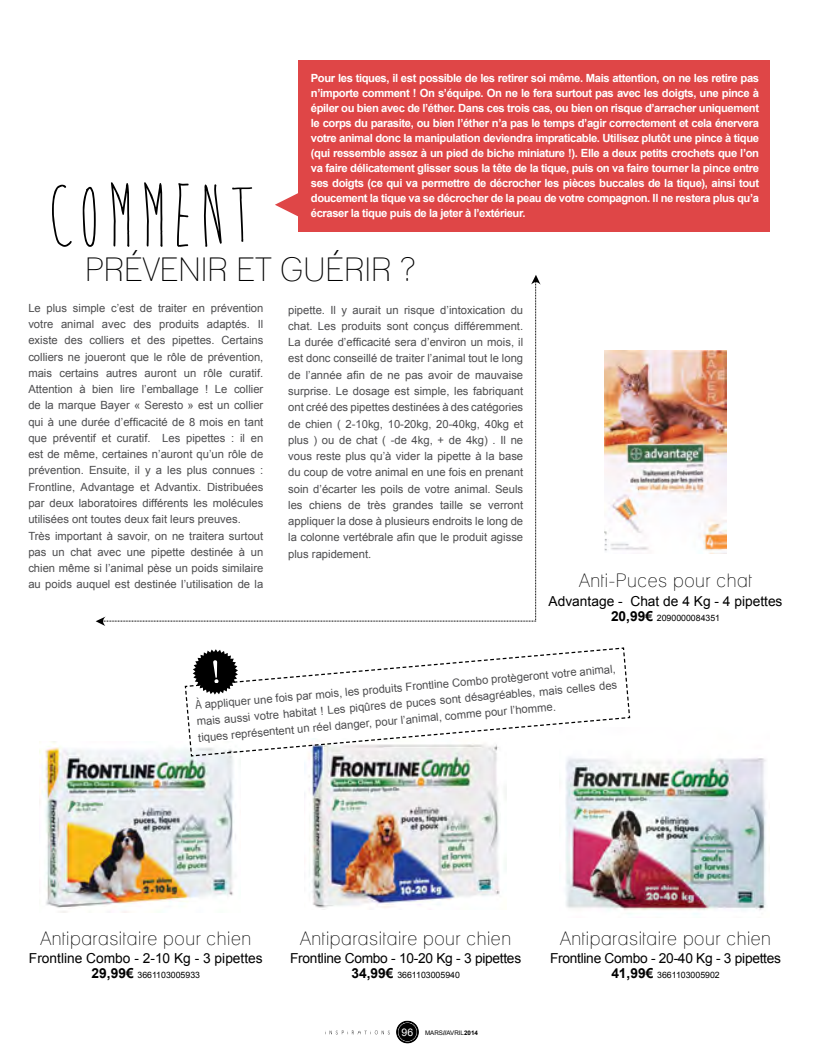
<style>
.page{position:relative;width:815px;height:1053px;background:#fff}
.page>*{position:absolute;margin:0;border:0;box-sizing:border-box;transform-origin:0 0}
.t1{font:93.75px "Brain Flower";color:#000}
.t2{font:condensed 32.75px "Lane";color:#000}
.t3{font:condensed 18.75px "Lane";letter-spacing:.03em;color:#000}
.t4{font:13.75px "Arial";letter-spacing:-.02em;color:#000}
.t5{font:13.75px "Arial";color:#000}
.t6{font:11.25px/16.2px "Arial";color:#4d4d4f;text-align:justify}
.t7{font:700 11.25px/15px "Arial";letter-spacing:-.035em;color:#fff;text-align:justify}
.t8{font:8.75px "Arial";color:#000}
.t9{font:6.25px "Arial";color:#000}
.s1{font-weight:700;font-size:13.75px}
.s2{font-family:"News Gothic Std"}
.s3{font-size:10.5px;color:#fff}
.s4{font-weight:900}
.s5{font-weight:700}
</style>
<div class="page">
<svg style="left:397px;top:1021px;width:22px;height:21px"></svg>
<div style="left:398px;top:1022px;width:19px;height:19px;background:#000;border-radius:50%"></div>
<svg style="left:325px;top:1030px;width:65px;height:4px"></svg>
<img style="left:604px;top:351px;width:123px;height:202px">
<img style="left:308px;top:757px;width:199px;height:151px">
<img style="left:39px;top:741px;width:197px;height:171px">
<img style="left:565px;top:757px;width:205px;height:158px">
<svg style="left:184px;top:647px;width:447px;height:110px"></svg>
<div style="left:298px;top:60px;width:472px;height:172px;background:#df4647"></div>
<svg style="left:275px;top:193px;width:23px;height:24px"></svg>
<svg style="left:96px;top:275px;width:445px;height:351px"></svg>
<p class="t7" style="left:311px;top:71px;width:450px">Pour les tiques, il est possible de les retirer soi même. Mais attention, on ne les retire pas n’importe comment ! On s’équipe. On ne le fera surtout pas avec les doigts, une pince à épiler ou bien avec de l’éther. Dans ces trois cas, ou bien on risque d’arracher uniquement le corps du parasite, ou bien l’éther n’a pas le temps d’agir correctement et cela énervera votre animal donc la manipulation deviendra impraticable. Utilisez plutôt une pince à tique (qui ressemble assez à un pied de biche miniature !). Elle a deux petits crochets que l’on va faire délicatement glisser sous la tête de la tique, puis on va faire tourner la pince entre ses doigts (ce qui va permettre de décrocher les pièces buccales de la tique), ainsi tout doucement la tique va se décrocher de la peau de votre compagnon. Il ne restera plus qu’a écraser la tique puis de la jeter à l’extérieur.</p>
<h1 class="t1" style="left:46px;top:168px;width:212px">COMMENT</h1>
<h2 class="t2" style="left:85px;top:249px;width:332px">PRÉVENIR ET GUÉRIR ?</h2>
<p class="t6" style="left:288px;top:302px;width:237px">pipette. Il y aurait un risque d’intoxication du chat. Les produits sont conçus différemment.<br>La durée d’efficacité sera d’environ un mois, il est donc conseillé de traiter l’animal tout le long de l’année afin de ne pas avoir de mauvaise surprise. Le dosage est simple, les fabriquant ont créé des pipettes destinées à des catégories de chien ( 2-10kg, 10-20kg, 20-40kg, 40kg et plus ) ou de chat ( -de 4kg, + de 4kg) . Il ne vous reste plus qu’à vider la pipette à la base du coup de votre animal en une fois en prenant soin d’écarter les poils de votre animal. Seuls les chiens de très grandes taille se verront appliquer la dose à plusieurs endroits le long de la colonne vertébrale afin que le produit agisse plus rapidement.</p>
<p class="t6" style="left:28px;top:300px;width:237px;text-align:left">Le plus simple c’est de traiter en prévention votre animal avec des produits adaptés. Il existe des colliers et des pipettes. Certains colliers ne joueront que le rôle de prévention, mais certains autres auront un rôle curatif.<br>Attention à bien lire l’emballage ! Le collier de la marque Bayer « Seresto » est un collier qui à une durée d’efficacité de 8 mois en tant que préventif et curatif. Les pipettes : il en est de même, certaines n’auront qu’un rôle de prévention. Ensuite, il y a les plus connues :<br>Frontline, Advantage et Advantix. Distribuées par deux laboratoires différents les molécules utilisées ont toutes deux fait leurs preuves.<br>Très important à savoir, on ne traitera surtout pas un chat avec une pipette destinée à un chien même si l’animal pèse un poids similaire au poids auquel est destinée l’utilisation de la</p>
<h3 class="t3" style="left:579px;top:569px;width:174px">Anti-Puces pour chat</h3>
<p class="t5" style="left:549px;top:592px;width:235px">Advantage - Chat de 4 Kg - 4 pipettes</p>
<p class="t8" style="left:611px;top:612px;width:111px"><span class="s1">20,99€</span> 2090000084351</p>
<p class="t6" style="left:195px;top:697px;width:423px;rotate:-5deg"><span class="s2">À</span> appliquer une fois par mois, les produits Frontline Combo protègeront votre animal, mais aussi votre habitat ! Les piqûres de puces sont désagréables, mais celles des tiques représentent un réel danger, pour l’animal, comme pour l’homme.</p>
<h3 class="t3" style="left:40px;top:926px;width:212px">Antiparasitaire pour chien</h3>
<p class="t5" style="left:29px;top:949px;width:235px">Frontline Combo - 2-10 Kg - 3 pipettes</p>
<p class="t8" style="left:92px;top:969px;width:110px"><span class="s1">29,99€</span> 3661103005933</p>
<h3 class="t3" style="left:300px;top:926px;width:212px">Antiparasitaire pour chien</h3>
<p class="t4" style="left:290px;top:949px;width:233px">Frontline Combo - 10-20 Kg - 3 pipettes</p>
<p class="t8" style="left:351px;top:969px;width:110px"><span class="s1">34,99€</span> 3661103005940</p>
<p class="t9" style="left:402px;top:1028px;width:78px"><span class="s3">96</span> MARS<span class="s4">//</span>AVRIL<span class="s5">2014</span></p>
<h3 class="t3" style="left:560px;top:926px;width:212px">Antiparasitaire pour chien</h3>
<p class="t4" style="left:550px;top:949px;width:233px">Frontline Combo - 20-40 Kg - 3 pipettes</p>
<p class="t8" style="left:611px;top:969px;width:110px"><span class="s1">41,99€</span> 3661103005902</p>
</div>
